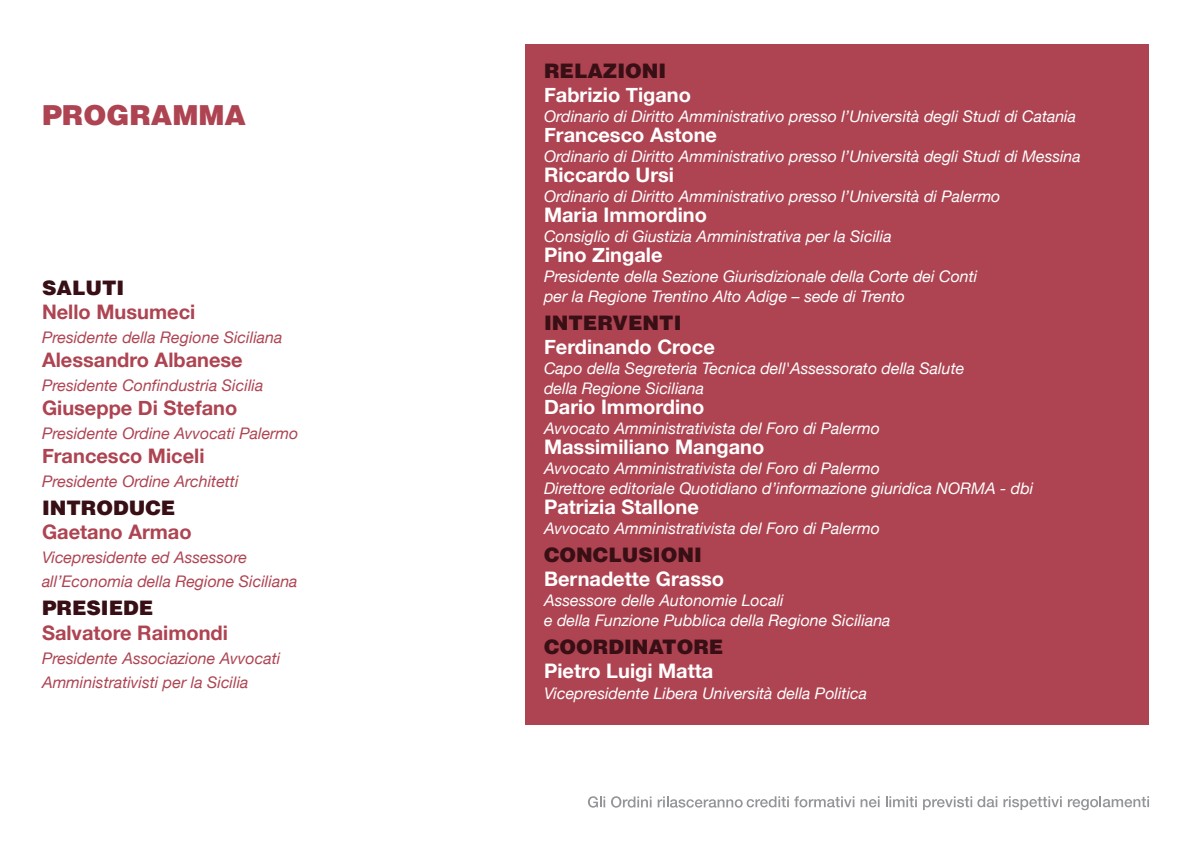
<style>
.page{position:relative;width:1191px;height:851px;background:#fff}
.page>*{position:absolute;margin:0;border:0;box-sizing:border-box;transform-origin:0 0}
.t1{font:900 27.6px "Helvetica";color:#ae4452}
.t2{font:700 20px "Helvetica Neue";color:#fff}
.t3{font:700 20px "Helvetica Neue";color:#ae4452}
.t4{font:900 20px "Helvetica";color:#390f16}
.t5{font:italic 16px/20px "Helvetica Neue";color:#fff}
.t6{font:italic 16px/24px "Helvetica Neue";color:#ae4452}
</style>
<div class="page">
<div style="left:525px;top:44px;width:624px;height:680px;background:#ae4452"></div>
<svg style="left:1003px;top:796px;width:58px;height:13px"></svg>
<svg style="left:1067px;top:796px;width:82px;height:14px"></svg>
<svg style="left:860px;top:796px;width:19px;height:11px"></svg>
<svg style="left:886px;top:796px;width:31px;height:11px"></svg>
<svg style="left:923px;top:796px;width:74px;height:14px"></svg>
<svg style="left:588px;top:796px;width:17px;height:11px"></svg>
<svg style="left:611px;top:796px;width:40px;height:11px"></svg>
<svg style="left:657px;top:796px;width:197px;height:11px"></svg>
<h1 class="t1" style="left:42px;top:97px;width:206px">PROGRAMMA</h1>
<p class="t4" style="left:42px;top:275px;width:84px">SALUTI</p>
<p class="t3" style="left:42px;top:296px;width:155px">Nello Musumeci</p>
<p class="t6" style="left:42px;top:326px;width:242px">Presidente della Regione Siciliana</p>
<p class="t3" style="left:42px;top:344px;width:202px">Alessandro Albanese</p>
<p class="t6" style="left:42px;top:374px;width:223px">Presidente Confindustria Sicilia</p>
<p class="t3" style="left:42px;top:392px;width:197px">Giuseppe Di Stefano</p>
<p class="t6" style="left:42px;top:422px;width:258px">Presidente Ordine Avvocati Palermo</p>
<p class="t3" style="left:42px;top:440px;width:164px">Francesco Miceli</p>
<p class="t6" style="left:42px;top:470px;width:198px">Presidente Ordine Architetti</p>
<p class="t4" style="left:42px;top:495px;width:135px">INTRODUCE</p>
<p class="t3" style="left:42px;top:516px;width:151px">Gaetano Armao</p>
<p class="t6" style="left:42px;top:546px;width:257px">Vicepresidente ed Assessore all’Economia della Regione Siciliana</p>
<p class="t4" style="left:42px;top:595px;width:113px">PRESIEDE</p>
<p class="t3" style="left:42px;top:616px;width:187px">Salvatore Raimondi</p>
<p class="t6" style="left:42px;top:646px;width:240px">Presidente Associazione Avvocati<br>Amministrativisti per la Sicilia</p>
<p class="t4" style="left:544px;top:58px;width:124px">RELAZIONI</p>
<p class="t2" style="left:544px;top:79px;width:148px">Fabrizio Tigano</p>
<p class="t5" style="left:544px;top:107px;width:533px">Ordinario di Diritto Amministrativo presso l’Università degli Studi di Catania</p>
<p class="t2" style="left:544px;top:119px;width:174px">Francesco Astone</p>
<p class="t5" style="left:544px;top:147px;width:538px">Ordinario di Diritto Amministrativo presso l’Università degli Studi di Messina</p>
<p class="t2" style="left:544px;top:159px;width:131px">Riccardo Ursi</p>
<p class="t5" style="left:544px;top:187px;width:458px">Ordinario di Diritto Amministrativo presso l’Università di Palermo</p>
<p class="t2" style="left:544px;top:199px;width:164px">Maria Immordino</p>
<p class="t5" style="left:544px;top:227px;width:349px">Consiglio di Giustizia Amministrativa per la Sicilia</p>
<p class="t2" style="left:544px;top:239px;width:120px">Pino Zingale</p>
<p class="t5" style="left:544px;top:267px;width:435px">Presidente della Sezione Giurisdizionale della Corte dei Conti per la Regione Trentino Alto Adige – sede di Trento</p>
<p class="t4" style="left:544px;top:310px;width:139px">INTERVENTI</p>
<p class="t2" style="left:544px;top:331px;width:172px">Ferdinando Croce</p>
<p class="t5" style="left:544px;top:359px;width:422px">Capo della Segreteria Tecnica dell'Assessorato della Salute della Regione Siciliana</p>
<p class="t2" style="left:544px;top:391px;width:162px">Dario Immordino</p>
<p class="t5" style="left:544px;top:419px;width:337px">Avvocato Amministrativista del Foro di Palermo</p>
<p class="t2" style="left:544px;top:431px;width:222px">Massimiliano Mangano</p>
<p class="t5" style="left:544px;top:459px;width:491px">Avvocato Amministrativista del Foro di Palermo<br>Direttore editoriale Quotidiano d’informazione giuridica NORMA - dbi</p>
<p class="t2" style="left:544px;top:491px;width:156px">Patrizia Stallone</p>
<p class="t5" style="left:544px;top:519px;width:337px">Avvocato Amministrativista del Foro di Palermo</p>
<p class="t4" style="left:544px;top:542px;width:159px">CONCLUSIONI</p>
<p class="t2" style="left:544px;top:563px;width:181px">Bernadette Grasso</p>
<p class="t5" style="left:544px;top:591px;width:348px">Assessore delle Autonomie Locali<br>e della Funzione Pubblica della Regione Siciliana</p>
<p class="t4" style="left:544px;top:634px;width:181px">COORDINATORE</p>
<p class="t2" style="left:544px;top:655px;width:171px">Pietro Luigi Matta</p>
<p class="t5" style="left:544px;top:684px;width:324px">Vicepresidente Libera Università della Politica</p>
</div>
